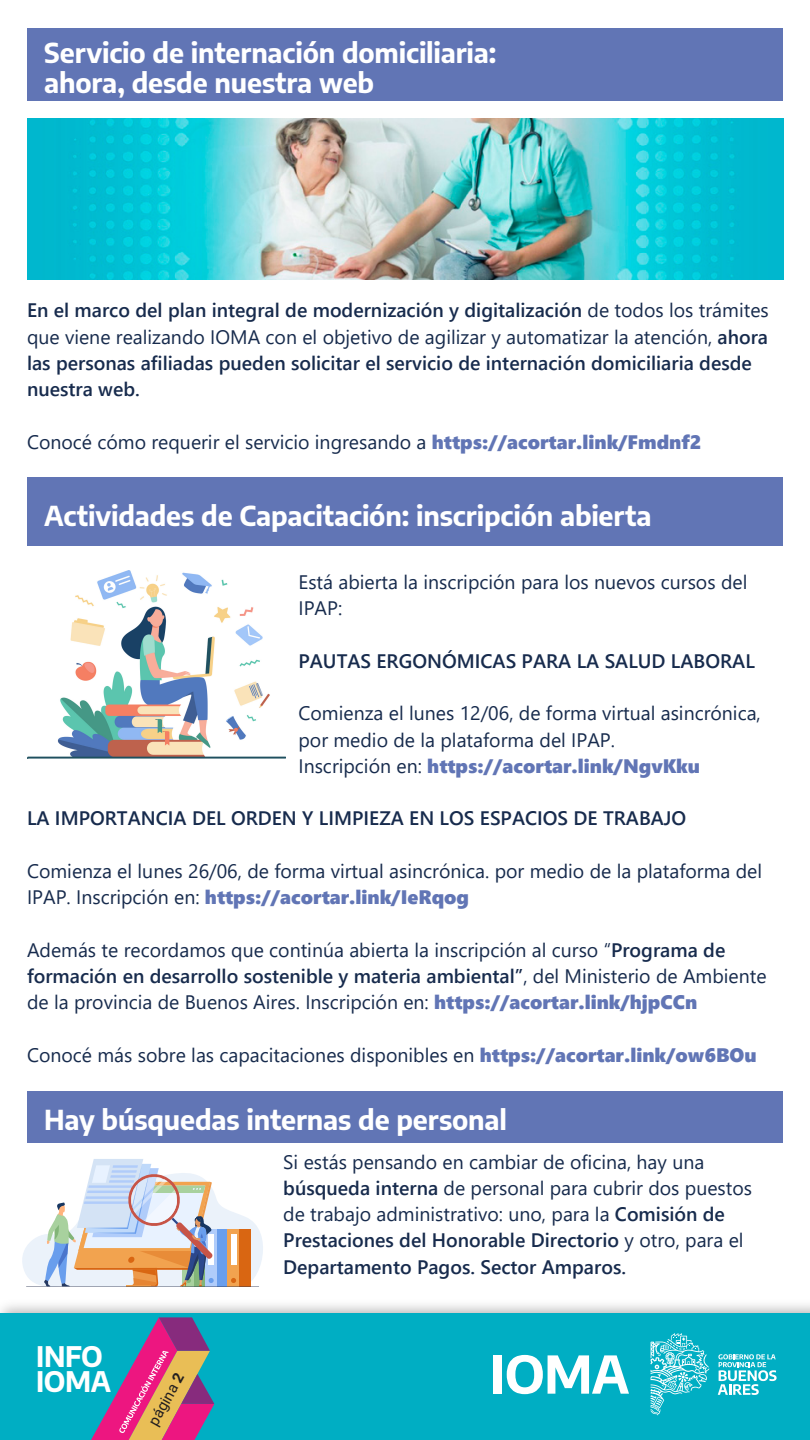
<style>
.page{position:relative;width:810px;height:1440px;background:#fff}
.page>*{position:absolute;margin:0;border:0;box-sizing:border-box;transform-origin:0 0}
.t1{font:700 27.83px/24.1px "Encode Sans";letter-spacing:-.015em;color:#fff}
.t2{font:700 27px/30px "Encode Sans";letter-spacing:-.005em;color:#fff}
.t3{font:19.5px/26.2px "Segoe UI";color:#172b4d}
.t4{font:600 19.5px/26.2px "Segoe UI";color:#172b4d}
.t5{font:19.5px "Segoe UI Black";color:#6175b5}
.t6{font:15px "Roboto";color:#231f20}
.s1{font-weight:400}
.s2{font-family:"Segoe UI Black";color:#6175b5}
.s3{font-family:"Segoe UI";color:#172b4d}
.s4{font-weight:600}
.s5{font-weight:700}
</style>
<div class="page">
<img style="left:0;top:1305px;width:810px;height:9px">
<div style="left:0;top:1314px;width:810px;height:126px;background:#00aec3"></div>
<svg style="left:718px;top:1354px;width:59px;height:41px"></svg>
<svg style="left:651px;top:1333px;width:58px;height:82px"></svg>
<div style="left:494px;top:1355px;width:8px;height:39px;background:#fff"></div>
<svg style="left:507px;top:1355px;width:122px;height:39px"></svg>
<svg style="left:91px;top:1317px;width:123px;height:123px"></svg>
<div style="left:27px;top:28px;width:756px;height:72px;background:#6175b5"></div>
<div style="left:27px;top:478px;width:756px;height:68px;background:#6175b5"></div>
<div style="left:27px;top:1091px;width:756px;height:51px;background:#6175b5"></div>
<img style="left:27px;top:118px;width:757px;height:162px">
<img style="left:28px;top:570px;width:257px;height:189px">
<svg style="left:22px;top:1159px;width:241px;height:127px"></svg>
<hr style="left:26px;top:1286px;width:233px;height:1px;background:#29334f">
<p class="t2" style="left:44px;top:36px;width:453px">Servicio de internación domiciliaria: ahora, desde nuestra web</p>
<p class="t4" style="left:27px;top:296px;width:743px">En el marco del plan integral de modernización y digitalización <span class="s1">de todos los trámites que viene realizando IOMA con el objetivo de agilizar y automatizar la atención,</span> ahora las personas afiliadas pueden solicitar el servicio de internación domiciliaria desde nuestra web.</p>
<p class="t3" style="left:27px;top:427px;width:676px">Conocé cómo requerir el servicio ingresando a <span class="s2">https://acortar.link/Fmdnf2</span></p>
<p class="t2" style="left:44px;top:499px;width:609px">Actividades de Capacitación: inscripción abierta</p>
<p class="t3" style="left:298px;top:567px;width:450px">Está abierta la inscripción para los nuevos cursos del<br>IPAP:</p>
<p class="t4" style="left:298px;top:646px;width:458px">PAUTAS ERGONÓMICAS PARA LA SALUD LABORAL</p>
<p class="t3" style="left:298px;top:699px;width:464px">Comienza el lunes 12/06, de forma virtual asincrónica, por medio de la plataforma del IPAP.</p>
<p class="t5" style="left:298px;top:752px;width:403px"><span class="s3">Inscripción en:</span> https://acortar.link/NgvKku</p>
<p class="t4" style="left:27px;top:804px;width:661px">LA IMPORTANCIA DEL ORDEN Y LIMPIEZA EN LOS ESPACIOS DE TRABAJO</p>
<p class="t3" style="left:27px;top:856px;width:737px">Comienza el lunes 26/06, de forma virtual asincrónica. por medio de la plataforma del<br>IPAP. Inscripción en: <span class="s2">https://acortar.link/IeRqog</span></p>
<p class="t3" style="left:27px;top:935px;width:741px">Además te recordamos que continúa abierta la inscripción al curso “<span class="s4">Programa de formación en desarrollo sostenible y materia ambiental”</span>, del Ministerio de Ambiente de la provincia de Buenos Aires. Inscripción en: <span class="s2">https://acortar.link/hjpCCn</span></p>
<p class="t3" style="left:27px;top:1040px;width:731px">Conocé más sobre las capacitaciones disponibles en <span class="s2">https://acortar.link/ow6BOu</span></p>
<p class="t2" style="left:44px;top:1104px;width:464px">Hay búsquedas internas de personal</p>
<p class="t3" style="left:283px;top:1147px;width:470px">Si estás pensando en cambiar de oficina, hay una <span class="s4">búsqueda interna</span> de personal para cubrir dos puestos de trabajo administrativo: uno, para la <span class="s4">Comisión de Prestaciones del Honorable Directorio</span> y otro, para el <span class="s4">Departamento Pagos. Sector Amparos.</span></p>
<h1 class="t1" style="left:36px;top:1343px;width:77px">INFO<br>IOMA</h1>
<p class="t6" style="left:143px;top:1419px;width:59px;rotate:-61deg">página <span class="s5">2</span></p>
</div>
